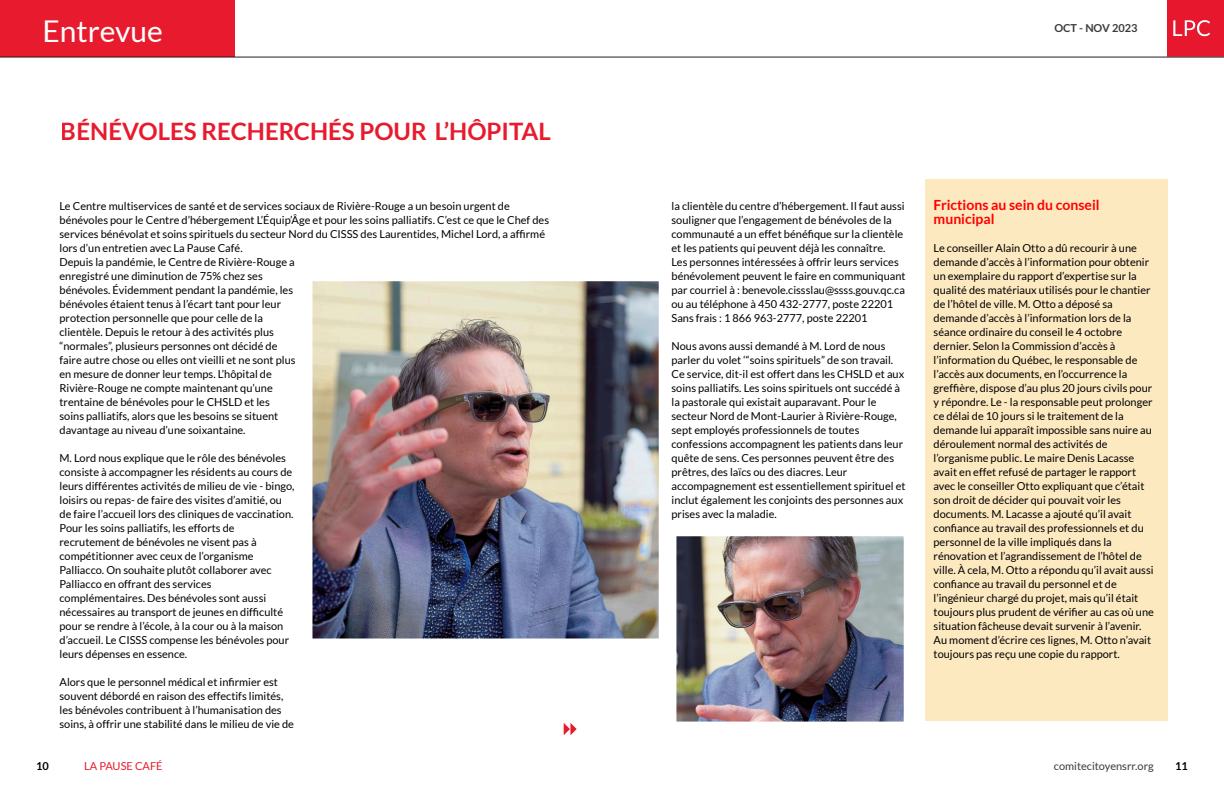
<style>
.page{position:relative;width:1224px;height:792px;background:#fff}
.page>*{position:absolute;margin:0;border:0;box-sizing:border-box;transform-origin:0 0}
.t1{font:30px "Lato";color:#fff}
.t2{font:700 24px "Lato";color:#e71b2d}
.t3{font:700 14px/14px "Lato";color:#f00}
.t4{font:11px/14px "Lato";color:#000}
.t5{font:11px "Lato";color:#3d3a3b}
.t6{font:11px "Lato";color:#e71b2d}
.t7{font:700 11px "Lato";color:#3d3a3b}
.t8{font:700 11px "Lato";color:#000}
</style>
<div class="page">
<div style="left:0;top:0;width:235px;height:57px;background:#e71b2d"></div>
<div style="left:1167px;top:0;width:57px;height:57px;background:#e7182d"></div>
<svg style="left:1173px;top:20px;width:37px;height:16px"></svg>
<img style="left:313px;top:281px;width:345px;height:358px">
<img style="left:676px;top:537px;width:228px;height:184px">
<div style="left:925px;top:179px;width:242px;height:542px;background:#fde9bf"></div>
<svg style="left:564px;top:723px;width:13px;height:12px"></svg>
<h1 class="t1" style="left:43px;top:18px;width:122px">Entrevue</h1>
<p class="t7" style="left:1054px;top:23px;width:85px">OCT - NOV 2023</p>
<h2 class="t2" style="left:61px;top:121px;width:492px">BÉNÉVOLES RECHERCHÉS POUR L’HÔPITAL</h2>
<p class="t4" style="left:60px;top:200px;width:491px">Le Centre multiservices de santé et de services sociaux de Rivière-Rouge a un besoin urgent de bénévoles pour le Centre d’hébergement L’Équip’Âge et pour les soins palliatifs. C’est ce que le Chef des services bénévolat et soins spirituels du secteur Nord du CISSS des Laurentides, Michel Lord, a affirmé lors d’un entretien avec La Pause Café.</p>
<p class="t4" style="left:672px;top:200px;width:236px">la clientèle du centre d’hébergement. Il faut aussi souligner que l’engagement de bénévoles de la communauté a un effet bénéfique sur la clientèle et les patients qui peuvent déjà les connaître.<br>Les personnes intéressées à offrir leurs services bénévolement peuvent le faire en communiquant par courriel à : benevole.cissslau@ssss.gouv.qc.ca ou au téléphone à 450 432-2777, poste 22201<br>Sans frais : 1 866 963-2777, poste 22201</p>
<p class="t4" style="left:672px;top:340px;width:236px">Nous avons aussi demandé à M. Lord de nous parler du volet ‘“soins spirituels” de son travail.<br>Ce service, dit-il est offert dans les CHSLD et aux soins palliatifs. Les soins spirituels ont succédé à la pastorale qui existait auparavant. Pour le secteur Nord de Mont-Laurier à Rivière-Rouge, sept employés professionnels de toutes confessions accompagnent les patients dans leur quête de sens. Ces personnes peuvent être des prêtres, des laïcs ou des diacres. Leur accompagnement est essentiellement spirituel et inclut également les conjoints des personnes aux prises avec la maladie.</p>
<p class="t4" style="left:60px;top:256px;width:238px">Depuis la pandémie, le Centre de Rivière-Rouge a enregistré une diminution de 75% chez ses bénévoles. Évidemment pendant la pandémie, les bénévoles étaient tenus à l’écart tant pour leur protection personnelle que pour celle de la clientèle. Depuis le retour à des activités plus “normales”, plusieurs personnes ont décidé de faire autre chose ou elles ont vieilli et ne sont plus en mesure de donner leur temps. L’hôpital de Rivière-Rouge ne compte maintenant qu’une trentaine de bénévoles pour le CHSLD et les soins palliatifs, alors que les besoins se situent davantage au niveau d’une soixantaine.</p>
<p class="t4" style="left:60px;top:452px;width:237px">M. Lord nous explique que le rôle des bénévoles consiste à accompagner les résidents au cours de leurs différentes activités de milieu de vie - bingo, loisirs ou repas- de faire des visites d’amitié, ou de faire l’accueil lors des cliniques de vaccination.<br>Pour les soins palliatifs, les efforts de recrutement de bénévoles ne visent pas à compétitionner avec ceux de l’organisme Palliacco. On souhaite plutôt collaborer avec Palliacco en offrant des services complémentaires. Des bénévoles sont aussi nécessaires au transport de jeunes en difficulté pour se rendre à l’école, à la cour ou à la maison d’accueil. Le CISSS compense les bénévoles pour leurs dépenses en essence.</p>
<p class="t4" style="left:60px;top:676px;width:236px">Alors que le personnel médical et infirmier est souvent débordé en raison des effectifs limités, les bénévoles contribuent à l’humanisation des soins, à offrir une stabilité dans le milieu de vie de</p>
<p class="t3" style="left:934px;top:199px;width:168px">Frictions au sein du conseil municipal</p>
<p class="t4" style="left:934px;top:242px;width:222px">Le conseiller Alain Otto a dû recourir à une demande d’accès à l’information pour obtenir un exemplaire du rapport d’expertise sur la qualité des matériaux utilisés pour le chantier de l’hôtel de ville. M. Otto a déposé sa demande d’accès à l’information lors de la séance ordinaire du conseil le 4 octobre dernier. Selon la Commission d’accès à l’information du Québec, le responsable de l’accès aux documents, en l’occurrence la greffière, dispose d’au plus 20 jours civils pour y répondre. Le - la responsable peut prolonger ce délai de 10 jours si le traitement de la demande lui apparaît impossible sans nuire au déroulement normal des activités de l’organisme public. Le maire Denis Lacasse avait en effet refusé de partager le rapport avec le conseiller Otto expliquant que c’était son droit de décider qui pouvait voir les documents. M. Lacasse a ajouté qu’il avait confiance au travail des professionnels et du personnel de la ville impliqués dans la rénovation et l’agrandissement de l’hôtel de ville. À cela, M. Otto a répondu qu’il avait aussi confiance au travail du personnel et de l’ingénieur chargé du projet, mais qu’il était toujours plus prudent de vérifier au cas où une situation fâcheuse devait survenir à l’avenir.<br>Au moment d’écrire ces lignes, M. Otto n’avait toujours pas reçu une copie du rapport.</p>
<p class="t6" style="left:84px;top:761px;width:80px">LA PAUSE CAFÉ</p>
<p class="t8" style="left:36px;top:761px;width:14px">10</p>
<p class="t5" style="left:1054px;top:761px;width:101px">comitecitoyensrr.org</p>
<p class="t8" style="left:1175px;top:761px;width:14px">11</p>
</div>
